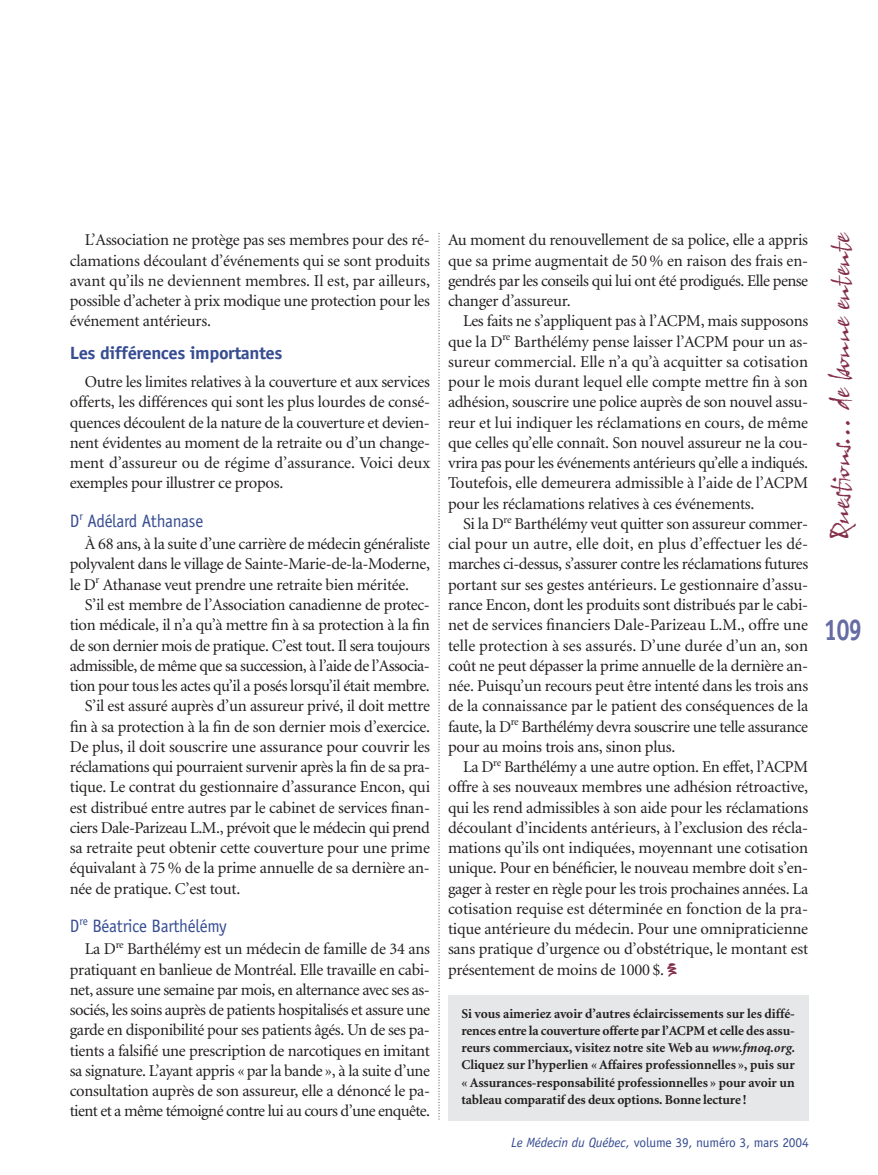
<style>
.page{position:relative;width:878px;height:1175px;background:#fff}
.page>*{position:absolute;margin:0;border:0;box-sizing:border-box;transform-origin:0 0}
.t1{font:700 30px "Officina Sans";color:#656ca4;scale:.8 1}
.t2{font:27.75px "John Handy Plain";letter-spacing:-.055em;color:#842f4a}
.t3{font:18px "Officina Sans";letter-spacing:-.015em;color:#374d92;scale:.95 1}
.t4{font:700 17.85px "Officina Sans";letter-spacing:-.025em;color:#374d92;scale:1.05 1}
.t5{font:16.5px/20.2px "Minion";letter-spacing:-.015em;color:#231f1f;text-align:justify}
.t6{font:16.5px "Minion";letter-spacing:-.035em;color:#231f1f}
.t7{font:700 13.5px/17.2px "Minion";letter-spacing:-.01em;color:#231f1f;text-align:justify}
.t8{font:13.5px "Officina Sans";letter-spacing:-.01em;color:#374d92}
.s1{font-family:"Mini Pics Confetti";font-weight:800;color:#842f4a}
.s2{font-style:italic}
</style>
<div class="page">
<svg style="left:438px;top:233px;width:1px;height:887px"></svg>
<div style="left:448px;top:994px;width:360px;height:126px;background:#e6e7e8"></div>
<p class="t5" style="left:70px;top:231px;width:362px;text-indent:15px">L’Association ne protège pas ses membres pour des ré&shy;clamations découlant d’événements qui se sont produits avant qu’ils ne deviennent membres. Il est, par ailleurs, possible d’acheter à prix modique une protection pour les événement antérieurs.</p>
<p class="t4" style="left:70px;top:346px;width:204px">Les différences importantes</p>
<p class="t5" style="left:70px;top:373px;width:362px;text-indent:15px">Outre les limites relatives à la couverture et aux services offerts, les différences qui sont les plus lourdes de consé&shy;quences découlent de la nature de la couverture et devien&shy;nent évidentes au moment de la retraite ou d’un change&shy;ment d’assureur ou de régime d’assurance. Voici deux exemples pour illustrer ce propos.</p>
<p class="t3" style="left:70px;top:513px;width:142px">D<sup>r</sup> Adélard Athanase</p>
<p class="t5" style="left:70px;top:535px;width:362px;text-indent:15px">À 68 ans, à la suite d’une carrière de médecin généraliste polyvalent dans le village de Sainte-Marie-de-la-Moderne, le D<sup>r</sup> Athanase veut prendre une retraite bien méritée.</p>
<p class="t5" style="left:85px;top:596px;width:346px">S’il est membre de l’Association canadienne de protec-</p>
<p class="t5" style="left:70px;top:616px;width:361px">tion médicale, il n’a qu’à mettre fin à sa protection à la fin</p>
<p class="t5" style="left:70px;top:636px;width:362px">de son dernier mois de pratique. C’est tout. Il sera toujours</p>
<p class="t6" style="left:70px;top:659px;width:361px">admissible, de même que sa succession, à l’aide de l’Associa-</p>
<p class="t5" style="left:70px;top:677px;width:361px">tion pour tous les actes qu’il a posés lorsqu’il était membre.</p>
<p class="t5" style="left:85px;top:697px;width:347px">S’il est assuré auprès d’un assureur privé, il doit mettre</p>
<p class="t5" style="left:70px;top:717px;width:362px">fin à sa protection à la fin de son dernier mois d’exercice.</p>
<p class="t5" style="left:70px;top:737px;width:362px">De plus, il doit souscrire une assurance pour couvrir les</p>
<p class="t5" style="left:70px;top:758px;width:362px">réclamations qui pourraient survenir après la fin de sa pra-</p>
<p class="t5" style="left:70px;top:778px;width:362px">tique. Le contrat du gestionnaire d’assurance Encon, qui</p>
<p class="t5" style="left:70px;top:798px;width:362px">est distribué entre autres par le cabinet de services finan-</p>
<p class="t5" style="left:70px;top:818px;width:361px">ciers Dale-Parizeau L.M., prévoit que le médecin qui prend</p>
<p class="t5" style="left:70px;top:839px;width:361px">sa retraite peut obtenir cette couverture pour une prime</p>
<p class="t5" style="left:70px;top:859px;width:361px">équivalant à 75 % de la prime annuelle de sa dernière an-</p>
<p class="t5" style="left:70px;top:879px;width:172px">née de pratique. C’est tout.</p>
<p class="t3" style="left:70px;top:918px;width:167px">D<sup>re</sup> Béatrice Barthélémy</p>
<p class="t5" style="left:70px;top:940px;width:362px;text-indent:15px">La D<sup>re</sup> Barthélémy est un médecin de famille de 34 ans pratiquant en banlieue de Montréal. Elle travaille en cabi&shy;net, assure une semaine par mois, en alternance avec ses as&shy;sociés, les soins auprès de patients hospitalisés et assure une garde en disponibilité pour ses patients âgés. Un de ses pa&shy;tients a falsifié une prescription de narcotiques en imitant sa signature. L’ayant appris « par la bande », à la suite d’une consultation auprès de son assureur, elle a dénoncé le pa&shy;tient et a même témoigné contre lui au cours d’une enquête.</p>
<p class="t5" style="left:448px;top:231px;width:362px">Au moment du renouvellement de sa police, elle a appris que sa prime augmentait de 50 % en raison des frais en&shy;gendrés par les conseils qui lui ont été prodigués. Elle pense changer d’assureur.</p>
<p class="t5" style="left:448px;top:312px;width:362px;text-indent:15px">Les faits ne s’appliquent pas à l’ACPM, mais supposons que la D<sup>re</sup> Barthélémy pense laisser l’ACPM pour un as&shy;sureur commercial. Elle n’a qu’à acquitter sa cotisation pour le mois durant lequel elle compte mettre fin à son adhésion, souscrire une police auprès de son nouvel assu&shy;reur et lui indiquer les réclamations en cours, de même que celles qu’elle connaît. Son nouvel assureur ne la cou&shy;vrira pas pour les événements antérieurs qu’elle a indiqués.<br>Toutefois, elle demeurera admissible à l’aide de l’ACPM pour les réclamations relatives à ces événements.</p>
<p class="t5" style="left:448px;top:515px;width:362px;text-indent:15px">Si la D<sup>re</sup> Barthélémy veut quitter son assureur commer&shy;cial pour un autre, elle doit, en plus d’effectuer les dé&shy;marches ci-dessus, s’assurer contre les réclamations futures portant sur ses gestes antérieurs. Le gestionnaire d’assu&shy;rance Encon, dont les produits sont distribués par le cabi&shy;net de services financiers Dale-Parizeau L.M., offre une telle protection à ses assurés. D’une durée d’un an, son coût ne peut dépasser la prime annuelle de la dernière an&shy;née. Puisqu’un recours peut être intenté dans les trois ans de la connaissance par le patient des conséquences de la faute, la D<sup>re</sup> Barthélémy devra souscrire une telle assurance pour au moins trois ans, sinon plus.</p>
<p class="t5" style="left:448px;top:758px;width:362px;text-indent:15px">La D<sup>re</sup> Barthélémy a une autre option. En effet, l’ACPM offre à ses nouveaux membres une adhésion rétroactive, qui les rend admissibles à son aide pour les réclamations découlant d’incidents antérieurs, à l’exclusion des récla&shy;mations qu’ils ont indiquées, moyennant une cotisation unique. Pour en bénéficier, le nouveau membre doit s’en&shy;gager à rester en règle pour les trois prochaines années. La cotisation requise est déterminée en fonction de la pra&shy;tique antérieure du médecin. Pour une omnipraticienne sans pratique d’urgence ou d’obstétrique, le montant est présentement de moins de 1000 $. <span class="s1">c</span></p>
<p class="t7" style="left:461px;top:1005px;width:335px">Si vous aimeriez avoir d’autres éclaircissements sur les diffé&shy;rences entre la couverture offerte par l’ACPM et celle des assu&shy;reurs commerciaux, visitez notre site Web au <span class="s2">www.fmoq.org.<br></span>Cliquez sur l’hyperlien « Affaires professionnelles », puis sur « Assurances-responsabilité professionnelles » pour avoir un tableau comparatif des deux options. Bonne lecture !</p>
<p class="t8" style="left:511px;top:1137px;width:299px"><span class="s2">Le Médecin du Québec,</span> volume 39, numéro 3, mars 2004</p>
<h2 class="t2" style="left:828px;top:540px;width:309px;rotate:-90deg">Questions… de bonne entente</h2>
<h1 class="t1" style="left:823px;top:618px;width:49px">109</h1>
</div>
